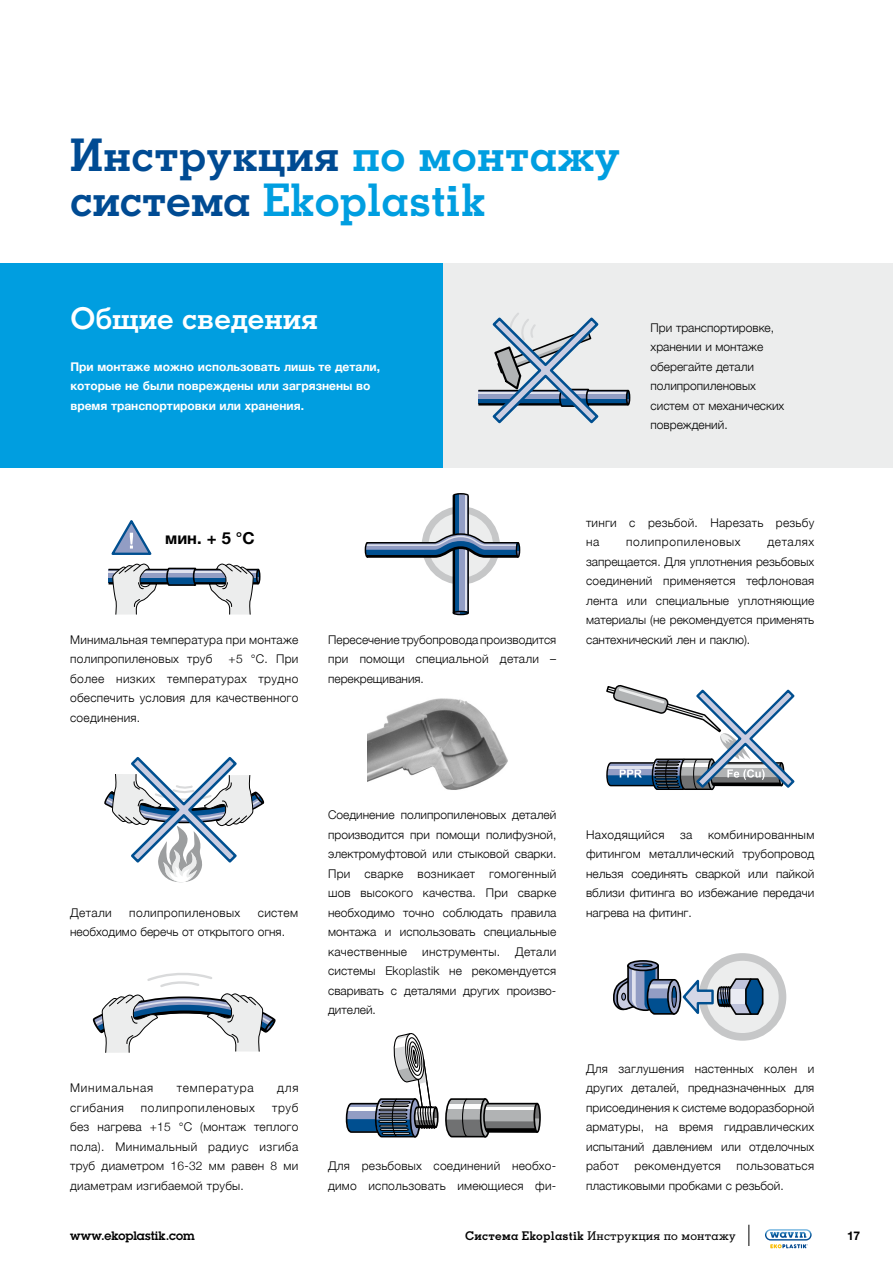
<style>
.page{position:relative;width:893px;height:1263px;background:#fff}
.page>*{position:absolute;margin:0;border:0;box-sizing:border-box;transform-origin:0 0}
.t1{font:700 45px/45px "Memphis LTCYR";letter-spacing:.01em;color:#009ee0}
.t2{font:700 30px "Memphis LTCYR";color:#fff}
.t3{font:700 16.5px "Helvetica Neue";color:#000}
.t4{font:300 12px/19.5px "Helvetica Neue";letter-spacing:.015em;color:#000;text-align:justify}
.t5{font:700 12px/19.5px "Helvetica Neue";color:#fff}
.t6{font:300 12px "Helvetica Neue";letter-spacing:.05em;color:#000}
.t7{font:500 12px "Memphis LTCYR";letter-spacing:.02em;color:#000}
.t8{font:600 12px "Lubalin Graphfor Wavin";letter-spacing:.005em;color:#000}
.t9{font:300 12px "Helvetica Neue";letter-spacing:.065em;color:#000}
.t10{font:700 12px "Helvetica Neue LT Pro";color:#000}
.s1{color:#004b93}
.s2{font-weight:700}
</style>
<div class="page">
<svg style="left:748px;top:1225px;width:1px;height:21px"></svg>
<svg style="left:765px;top:1229px;width:47px;height:19px"></svg>
<div style="left:427px;top:264px;width:466px;height:204px;background:#eceded"></div>
<div style="left:0;top:264px;width:442px;height:204px;background:#009ee0"></div>
<svg style="left:109px;top:570px;width:100px;height:9px"></svg>
<hr style="left:109px;top:571px;width:149px;height:2px;background:#dfe1ed">
<hr style="left:109px;top:579px;width:149px;height:4px;background:#004f90">
<hr style="left:109px;top:582px;width:149px;height:2px;background:#000">
<hr style="left:109px;top:569px;width:149px;height:1px;background:#000">
<svg style="left:111px;top:520px;width:41px;height:35px"></svg>
<svg style="left:165px;top:568px;width:32px;height:18px"></svg>
<svg style="left:112px;top:563px;width:45px;height:52px"></svg>
<hr style="left:257px;top:569px;width:3px;height:15px;background:#7b8bb8;border-radius:50%">
<svg style="left:209px;top:563px;width:50px;height:52px"></svg>
<div style="left:256px;top:569px;width:4px;height:15px;border:2px solid #000;border-radius:50%"></div>
<svg style="left:478px;top:391px;width:149px;height:9px"></svg>
<hr style="left:478px;top:392px;width:150px;height:2px;background:#dfe1ed">
<hr style="left:478px;top:400px;width:150px;height:4px;background:#004f90">
<hr style="left:478px;top:403px;width:150px;height:3px;background:#000">
<hr style="left:478px;top:390px;width:150px;height:1px;background:#000">
<hr style="left:627px;top:391px;width:3px;height:14px;background:#7b8bb8;border-radius:50%">
<div style="left:626px;top:390px;width:4px;height:15px;border:2px solid #000;border-radius:50%"></div>
<svg style="left:490px;top:313px;width:111px;height:110px"></svg>
<svg style="left:93px;top:973px;width:183px;height:80px"></svg>
<svg style="left:104px;top:757px;width:160px;height:125px"></svg>
<div style="left:516px;top:542px;width:4px;height:16px;border:1px solid #000;border-radius:50%"></div>
<svg style="left:365px;top:493px;width:154px;height:122px"></svg>
<img style="left:367px;top:698px;width:141px;height:92px">
<svg style="left:346px;top:1033px;width:195px;height:104px"></svg>
<svg style="left:606px;top:685px;width:188px;height:105px"></svg>
<svg style="left:703px;top:957px;width:79px;height:80px"></svg>
<div style="left:699px;top:953px;width:87px;height:88px;border:8px solid #c6c7c8;border-radius:50%"></div>
<svg style="left:613px;top:953px;width:151px;height:88px"></svg>
<h1 class="t1" style="left:70px;top:133px;width:551px"><span class="s1">Инструкция</span> по монтажу <span class="s1">системa</span> Ekoplastik</h1>
<h2 class="t2" style="left:70px;top:301px;width:249px">Общие сведения</h2>
<p class="t5" style="left:70px;top:357px;width:311px">При монтаже можно использовать лишь те детали, которые не были повреждены или загрязнены во время транспортировки или хранения.</p>
<p class="t4" style="left:651px;top:317px;width:135px;text-align:left">При транспортировке, хранении и монтаже оберегайте детали полипропиленовых систем от механических повреждений.</p>
<h3 class="t3" style="left:165px;top:526px;width:91px">мин. + 5 °C</h3>
<p class="t4" style="left:70px;top:629px;width:230px">Минимальная температура при монтаже полипропиленовых труб</p>
<p class="t4" style="left:70px;top:648px;width:230px;text-indent:158px">+5 °С. При более низких температурах трудно обеспечить условия для качественного соединения.</p>
<p class="t4" style="left:328px;top:629px;width:230px">Пересечение трубопровода производится при помощи специальной детали – перекрещивания.</p>
<p class="t4" style="left:586px;top:512px;width:230px">тинги с резьбой. Нарезать резьбу на</p>
<p class="t4" style="left:586px;top:531px;width:230px;text-indent:181px">деталях запрещается. Для уплотнения резьбовых соединений применяется тефлоновая лента или специальные уплотняющие материалы (не рекомендуется применять сантехнический лен и паклю).</p>
<p class="t6" style="left:626px;top:532px;width:116px">полипропиленовых</p>
<p class="t4" style="left:70px;top:902px;width:43px">Детали</p>
<p class="t4" style="left:129px;top:902px;width:112px">полипропиленовых</p>
<p class="t4" style="left:70px;top:902px;width:230px;text-indent:188px">систем необходимо беречь от открытого огня.</p>
<p class="t9" style="left:70px;top:1078px;width:84px">Минимальная</p>
<p class="t4" style="left:177px;top:1077px;width:78px">температура</p>
<p class="t4" style="left:277px;top:1077px;width:23px">для</p>
<p class="t6" style="left:70px;top:1098px;width:55px">сгибания</p>
<p class="t6" style="left:141px;top:1098px;width:116px">полипропиленовых</p>
<p class="t4" style="left:70px;top:1097px;width:230px;text-indent:202px">труб без нагрева +15 °С (монтаж теплого пола). Минимальный радиус изгиба труб диаметром 16-32 мм равен 8 ми диаметрам изгибаемой трубы.</p>
<p class="t4" style="left:328px;top:804px;width:230px">Соединение полипропиленовых деталей производится при помощи полифузной, электромуфтовой или стыковой сварки.<br>При сварке возникает гомогенный шов высокого качества. При сварке необходимо точно соблюдать правила монтажа и использовать специальные качественные</p>
<p class="t4" style="left:328px;top:941px;width:230px;text-indent:187px">Детали системы Ekoplastik не рекомендуется сваривать с деталями других произво&shy;дителей.</p>
<p class="t4" style="left:422px;top:941px;width:79px">инструменты.</p>
<p class="t4" style="left:328px;top:1155px;width:230px">Для резьбовых соединений необхо&shy;димо использовать имеющиеся фи-</p>
<p class="t4" style="left:586px;top:824px;width:230px;text-indent:122px">комбинированным фитингом металлический трубопровод нельзя соединять сваркой или пайкой вблизи фитинга во избежание передачи нагрева на фитинг.</p>
<p class="t4" style="left:586px;top:824px;width:80px">Находящийся</p>
<p class="t4" style="left:680px;top:824px;width:14px">за</p>
<p class="t4" style="left:586px;top:1058px;width:230px">Для заглушения настенных колен и других деталей, предназначенных для присоединения к системе водоразборной арматуры, на время гидравлических испытаний давлением или отделочных работ</p>
<p class="t4" style="left:586px;top:1155px;width:230px;text-indent:150px">пользоваться пластиковыми пробками с резьбой.</p>
<p class="t4" style="left:634px;top:1155px;width:88px">рекомендуется</p>
<p class="t8" style="left:70px;top:1228px;width:126px">www.ekoplastik.com</p>
<p class="t7" style="left:465px;top:1229px;width:272px"><span class="s2">Система Ekoplastik</span> Инструкция по монтажу</p>
<p class="t10" style="left:847px;top:1228px;width:14px">17</p>
</div>
